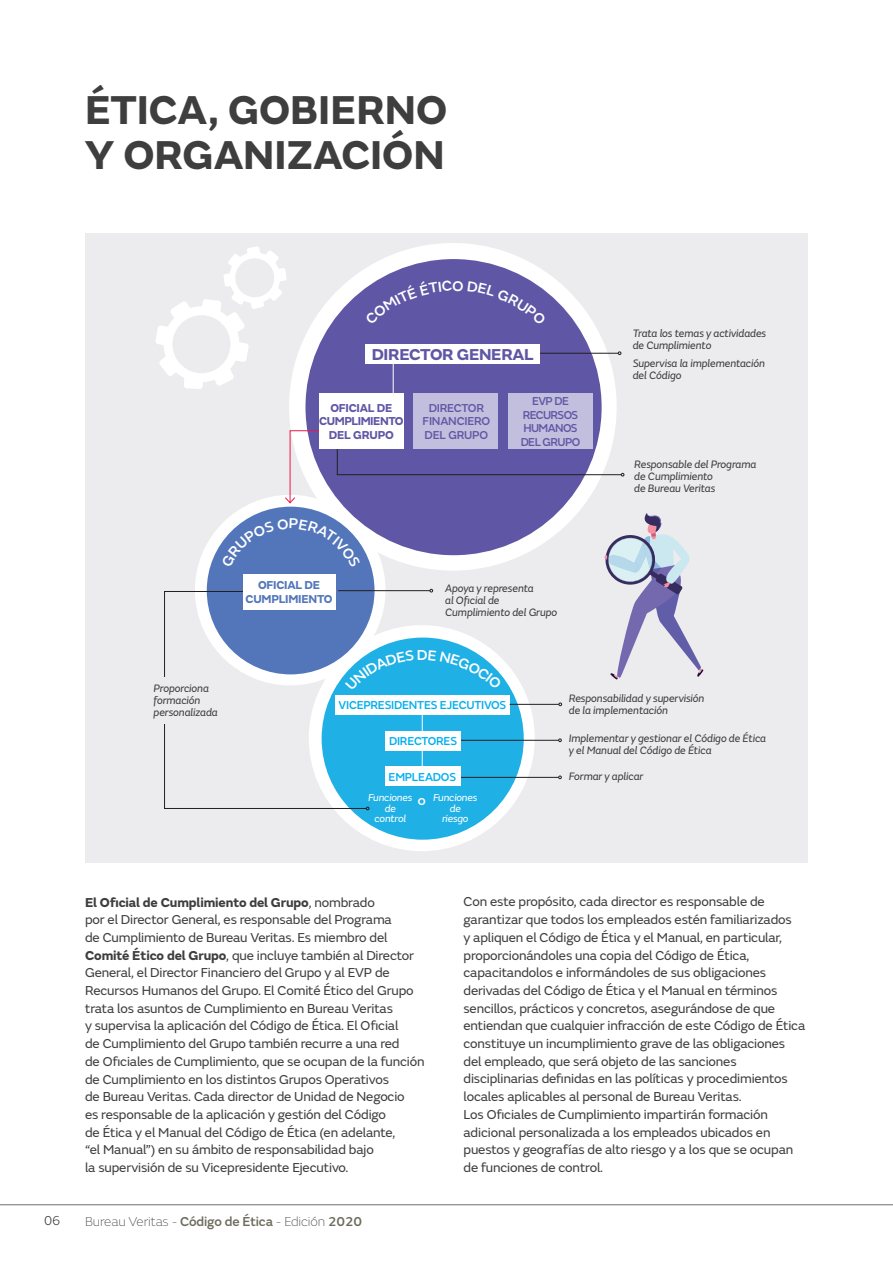
<style>
.page{position:relative;width:893px;height:1263px;background:#fff}
.page>*{position:absolute;margin:0;border:0;box-sizing:border-box;transform-origin:0 0}
.t1{font:700 42px/45px "FS Emeric";color:#3e3e3f}
.t2{font:700 16.5px "FS Emeric";letter-spacing:-.02em;color:#5f57a5}
.t3{font:13.5px/17.7px "FS Emeric";letter-spacing:-.01em;color:#3e3e3f}
.t4{font:100 13.5px "FS Emeric";letter-spacing:-.01em;color:#3e3e3f}
.t5{font:300 13.5px "FS Emeric";color:#3e3e3f}
.t6{font:500 12px "FS Emeric";letter-spacing:-.02em;color:#00aeef}
.t7{font:700 12px/13.5px "FS Emeric";letter-spacing:-.02em;color:#5f57a5;text-align:center}
.t8{font:500 12px/13.5px "FS Emeric";letter-spacing:-.05em;color:#5f57a5;text-align:center;scale:.96 1}
.t9{font:500 12px/13.5px "FS Emeric";letter-spacing:-.02em;color:#5f57a5;text-align:center}
.t10{font:700 12px/13.5px "FS Emeric";letter-spacing:-.02em;color:#5376bb;text-align:center}
.t11{font:italic 11.25px/12px "FS Emeric";letter-spacing:-.01em;color:#3e3e3f}
.t12{font:italic 10.5px/10.5px "FS Emeric";letter-spacing:-.02em;color:#fff;text-align:center}
.t13{font:600 10.5px "FS Emeric";color:#fff}
.s1{font-weight:700}
.s2{font-weight:500;color:#6d6c5c}
</style>
<div class="page">
<div style="left:85px;top:233px;width:723px;height:630px;background:#ececee"></div>
<hr style="left:0;top:1204px;width:893px;height:1px;background:#6c6d70">
<div style="left:289px;top:243px;width:328px;height:328px;background:#fff;border-radius:50%"></div>
<div style="left:309px;top:625px;width:226px;height:226px;background:#fff;border-radius:50%"></div>
<div style="left:195px;top:495px;width:190px;height:190px;background:#fff;border-radius:50%"></div>
<div style="left:322px;top:637px;width:202px;height:203px;background:#1fb0e6;border-radius:50%"></div>
<div style="left:305px;top:259px;width:297px;height:296px;background:#5f57a5;border-radius:50%"></div>
<div style="left:335px;top:695px;width:175px;height:19px;background:#fff"></div>
<div style="left:366px;top:344px;width:174px;height:19px;background:#fff"></div>
<div style="left:207px;top:507px;width:167px;height:167px;background:#5376bb;border-radius:50%"></div>
<div style="left:413px;top:393px;width:85px;height:55px;background:#c2bede"></div>
<div style="left:508px;top:393px;width:85px;height:55px;background:#c2bede"></div>
<svg style="left:285px;top:430px;width:43px;height:74px"></svg>
<hr style="left:540px;top:353px;width:78px;height:1px;background:#231f20">
<hr style="left:510px;top:704px;width:49px;height:1px;background:#231f20">
<hr style="left:459px;top:740px;width:100px;height:1px;background:#231f20">
<svg style="left:558px;top:738px;width:4px;height:4px"></svg>
<hr style="left:459px;top:777px;width:100px;height:1px;background:#231f20">
<svg style="left:558px;top:776px;width:4px;height:3px"></svg>
<svg style="left:337px;top:443px;width:287px;height:33px"></svg>
<hr style="left:393px;top:360px;width:1px;height:36px;background:#fff">
<div style="left:243px;top:574px;width:92px;height:35px;background:#fff"></div>
<svg style="left:156px;top:247px;width:130px;height:142px"></svg>
<div style="left:319px;top:393px;width:85px;height:55px;background:#fff"></div>
<svg style="left:604px;top:513px;width:100px;height:167px"></svg>
<svg style="left:164px;top:589px;width:338px;height:221px"></svg>
<svg style="left:365px;top:280px;width:181px;height:12px"></svg>
<svg style="left:221px;top:518px;width:139px;height:26px"></svg>
<h1 class="t1" style="left:85px;top:92px;width:364px">ÉTICA, GOBIERNO<br>Y ORGANIZACIÓN</h1>
<p class="t2" style="left:372px;top:348px;width:164px">DIRECTOR GENERAL</p>
<p class="t7" style="left:319px;top:402px;width:86px">OFICIAL DE<br>CUMPLIMIENTO<br>DEL GRUPO</p>
<p class="t9" style="left:423px;top:402px;width:69px">DIRECTOR<br>FINANCIERO<br>DEL GRUPO</p>
<p class="t8" style="left:521px;top:395px;width:64px">EVP DE<br>RECURSOS<br>HUMANOS<br>DEL GRUPO</p>
<p class="t10" style="left:246px;top:580px;width:89px">OFICIAL DE<br>CUMPLIMIENTO</p>
<p class="t11" style="left:445px;top:583px;width:113px">Apoya y representa<br>al Oficial de<br>Cumplimiento del Grupo</p>
<p class="t11" style="left:633px;top:328px;width:135px">Trata los temas y actividades de Cumplimiento</p>
<p class="t11" style="left:633px;top:359px;width:134px">Supervisa la implementación del Código</p>
<p class="t11" style="left:634px;top:459px;width:124px">Responsable del Programa de Cumplimiento<br>de Bureau Veritas</p>
<p class="t11" style="left:154px;top:684px;width:66px">Proporciona formación personalizada</p>
<p class="t6" style="left:339px;top:700px;width:169px">VICEPRESIDENTES EJECUTIVOS</p>
<p class="t11" style="left:569px;top:694px;width:137px">Responsabilidad y supervisión de la implementación</p>
<p class="t11" style="left:569px;top:733px;width:199px">Implementar y gestionar el Código de Ética y el Manual del Código de Ética</p>
<p class="t6" style="left:389px;top:736px;width:70px">DIRECTORES</p>
<p class="t6" style="left:389px;top:772px;width:69px">EMPLEADOS</p>
<p class="t11" style="left:569px;top:772px;width:76px">Formar y aplicar</p>
<p class="t12" style="left:368px;top:793px;width:46px">Funciones de control</p>
<p class="t13" style="left:418px;top:797px;width:9px">O</p>
<p class="t12" style="left:433px;top:793px;width:46px">Funciones de<br>riesgo</p>
<p class="t3" style="left:85px;top:894px;width:341px"><span class="s1">El Oficial de Cumplimiento del Grupo</span>, nombrado<br>por el Director General, es responsable del Programa<br>de Cumplimiento de Bureau Veritas. Es miembro del <span class="s1">Comité Ético del Grupo</span>, que incluye también al Director General, el Director Financiero del Grupo y al EVP de Recursos Humanos del Grupo. El Comité Ético del Grupo trata los asuntos de Cumplimiento en Bureau Veritas<br>y supervisa la aplicación del Código de Ética. El Oficial<br>de Cumplimiento del Grupo también recurre a una red<br>de Oficiales de Cumplimiento, que se ocupan de la función de Cumplimiento en los distintos Grupos Operativos<br>de Bureau Veritas. Cada director de Unidad de Negocio<br>es responsable de la aplicación y gestión del Código<br>de Ética y el Manual del Código de Ética (en adelante,<br>“el Manual”) en su ámbito de responsabilidad bajo<br>la supervisión de su Vicepresidente Ejecutivo.</p>
<p class="t3" style="left:463px;top:894px;width:343px">Con este propósito, cada director es responsable de garantizar que todos los empleados estén familiarizados<br>y apliquen el Código de Ética y el Manual, en particular, proporcionándoles una copia del Código de Ética, capacitandolos e informándoles de sus obligaciones derivadas del Código de Ética y el Manual en términos sencillos, prácticos y concretos, asegurándose de que entiendan que cualquier infracción de este Código de Ética constituye un incumplimiento grave de las obligaciones del empleado, que será objeto de las sanciones disciplinarias definidas en las políticas y procedimientos locales aplicables al personal de Bureau Veritas.<br>Los Oficiales de Cumplimiento impartirán formación adicional personalizada a los empleados ubicados en puestos y geografías de alto riesgo y a los que se ocupan de funciones de control.</p>
<p class="t5" style="left:44px;top:1215px;width:18px">06</p>
<p class="t4" style="left:85px;top:1216px;width:279px">Bureau Veritas - <span class="s2">Código de Ética</span> - Edición <span class="s2">2020</span></p>
</div>
